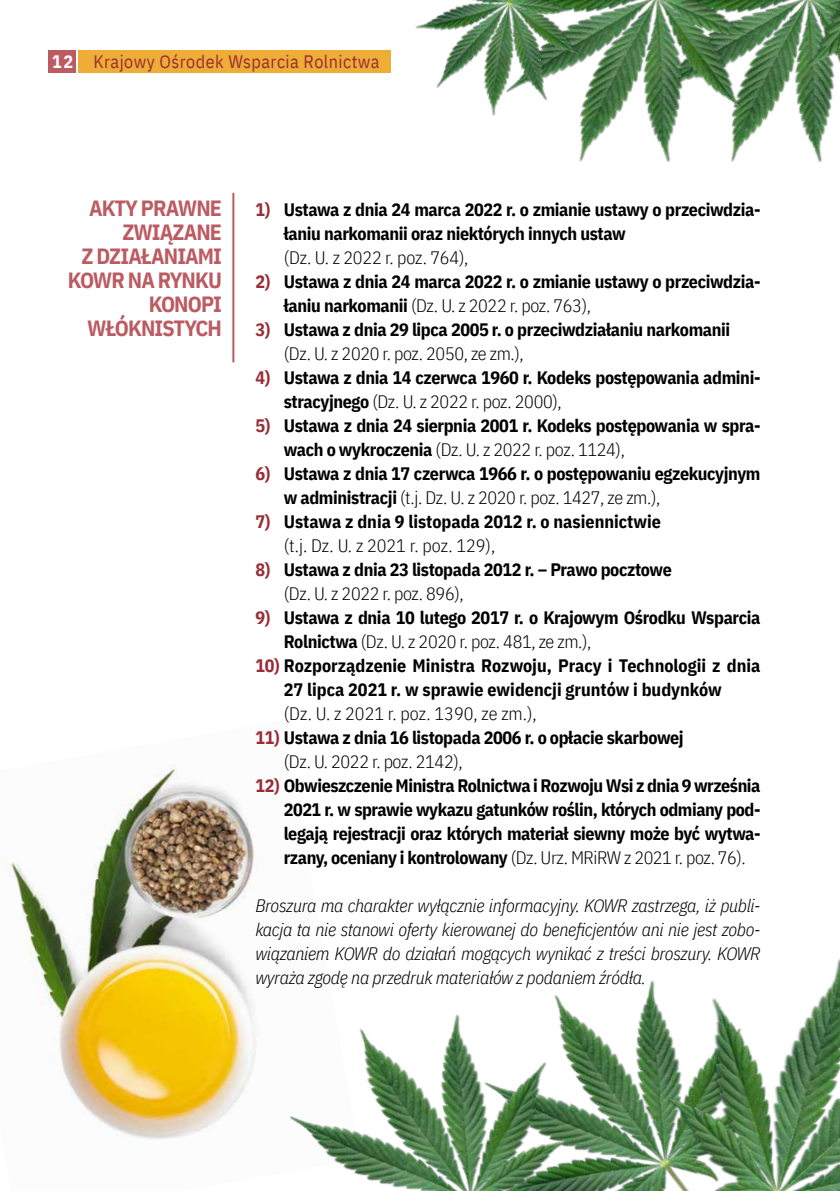
<style>
.page{position:relative;width:840px;height:1191px;background:#fff}
.page>*{position:absolute;margin:0;border:0;box-sizing:border-box;transform-origin:0 0}
.t1{font:700 22px/24px "IBM Plex Sans Cond";letter-spacing:-.04em;color:#bb5b62;text-align:right}
.t2{font:700 18px/24px "IBM Plex Sans Cond";letter-spacing:-.02em;color:#000}
.t3{font:italic 300 18px/24px "IBM Plex Sans Cond";letter-spacing:-.02em;color:#000;text-align:justify}
.t4{font:700 18px/24px "IBM Plex Sans Cond";color:#000}
.t5{font:300 18px "IBM Plex Sans Cond";letter-spacing:-.005em;color:#000}
.t6{font:18px "IBM Plex Sans Cond";letter-spacing:.025em;color:#992c36}
.s1{font-weight:700;color:#fff}
.s2{color:#992c36}
.s3{font-weight:300}
</style>
<div class="page">
<img style="left:10px;top:764px;width:245px;height:376px">
<hr style="left:232px;top:193px;width:2px;height:169px;background:#bb5b62">
<img style="left:579px;top:0;width:157px;height:163px">
<img style="left:415px;top:0;width:184px;height:142px">
<img style="left:717px;top:0;width:122px;height:157px">
<img style="left:207px;top:927px;width:361px;height:264px">
<img style="left:568px;top:959px;width:271px;height:232px">
<div style="left:48px;top:50px;width:28px;height:23px;background:#bb5b62"></div>
<div style="left:78px;top:50px;width:312px;height:23px;background:#eead36"></div>
<p class="t6" style="left:52px;top:48px;width:328px"><span class="s1">12</span> Krajowy Ośrodek Wsparcia Rolnictwa</p>
<p class="t1" style="left:68px;top:195px;width:155px">AKTY PRAWNE<br>ZWIĄZANE<br>Z DZIAŁANIAMI<br>KOWR NA RYNKU<br>KONOPI<br>WŁÓKNISTYCH</p>
<p class="t2" style="left:283px;top:196px;width:478px;text-indent:-28px"><span class="s2">1)</span> Ustawa z dnia 24 marca 2022 r. o zmianie ustawy o przeciwdzia&shy;łaniu narkomanii oraz niektórych innych ustaw</p>
<p class="t5" style="left:283px;top:244px;width:186px">(Dz. U. z 2022 r. poz. 764),</p>
<p class="t2" style="left:283px;top:268px;width:478px;text-indent:-28px"><span class="s2">2)</span> Ustawa z dnia 24 marca 2022 r. o zmianie ustawy o przeciwdzia&shy;łaniu narkomanii <span class="s3">(Dz. U. z 2022 r. poz. 763),</span></p>
<p class="t2" style="left:283px;top:316px;width:448px;text-indent:-28px"><span class="s2">3)</span> Ustawa z dnia 29 lipca 2005 r. o przeciwdziałaniu narkomanii <span class="s3">(Dz. U. z 2020 r. poz. 2050, ze zm.),</span></p>
<p class="t2" style="left:283px;top:364px;width:478px;text-indent:-28px"><span class="s2">4)</span> Ustawa z dnia 14 czerwca 1960 r. Kodeks postępowania admini&shy;stracyjnego <span class="s3">(Dz. U. z 2022 r. poz. 2000),</span></p>
<p class="t2" style="left:283px;top:412px;width:478px;text-indent:-28px"><span class="s2">5)</span> Ustawa z dnia 24 sierpnia 2001 r. Kodeks postępowania w spra&shy;wach o wykroczenia <span class="s3">(Dz. U. z 2022 r. poz. 1124),</span></p>
<p class="t2" style="left:283px;top:460px;width:478px;text-indent:-28px"><span class="s2">6)</span> Ustawa z dnia 17 czerwca 1966 r. o postępowaniu egzekucyjnym w administracji <span class="s3">(t.j. Dz. U. z 2020 r. poz. 1427, ze zm.),</span></p>
<p class="t4" style="left:283px;top:508px;width:378px;text-indent:-28px"><span class="s2">7)</span> Ustawa z dnia 9 listopada 2012 r. o nasiennictwie <span class="s3">(t.j. Dz. U. z 2021 r. poz. 129),</span></p>
<p class="t2" style="left:283px;top:556px;width:389px;text-indent:-28px"><span class="s2">8)</span> Ustawa z dnia 23 listopada 2012 r. – Prawo pocztowe <span class="s3">(Dz. U. z 2022 r. poz. 896),</span></p>
<p class="t2" style="left:283px;top:604px;width:478px;text-indent:-28px"><span class="s2">9)</span> Ustawa z dnia 10 lutego 2017 r. o Krajowym Ośrodku Wsparcia<br>Rolnictwa <span class="s3">(Dz. U. z 2020 r. poz. 481, ze zm.),</span></p>
<p class="t4" style="left:255px;top:652px;width:506px;text-align:center"><span class="s2">10)</span> Rozporządzenie Ministra Rozwoju, Pracy i Technologii z dnia<br>27 lipca 2021 r. w sprawie ewidencji gruntów i budynków</p>
<p class="t5" style="left:283px;top:700px;width:254px">(Dz. U. z 2021 r. poz. 1390, ze zm.),</p>
<p class="t2" style="left:283px;top:724px;width:401px;text-indent:-28px"><span class="s2">11)</span> Ustawa z dnia 16 listopada 2006 r. o opłacie skarbowej <span class="s3">(Dz. U. 2022 r. poz. 2142),</span></p>
<p class="t2" style="left:283px;top:772px;width:478px;text-align:justify;text-indent:-28px"><span class="s2">12)</span> Obwieszczenie Ministra Rolnictwa i Rozwoju Wsi z dnia 9 września 2021 r. w sprawie wykazu gatunków roślin, których odmiany pod&shy;legają rejestracji oraz których materiał siewny może być wytwa&shy;rzany, oceniany i kontrolowany <span class="s3">(Dz. Urz. MRiRW z 2021 r. poz. 76).</span></p>
<p class="t3" style="left:255px;top:892px;width:506px">Broszura ma charakter wyłącznie informacyjny. KOWR zastrzega, iż publi&shy;kacja ta nie stanowi oferty kierowanej do beneficjentów ani nie jest zobo&shy;wiązaniem KOWR do działań mogących wynikać z treści broszury. KOWR wyraża zgodę na przedruk materiałów z podaniem źródła.</p>
</div>
